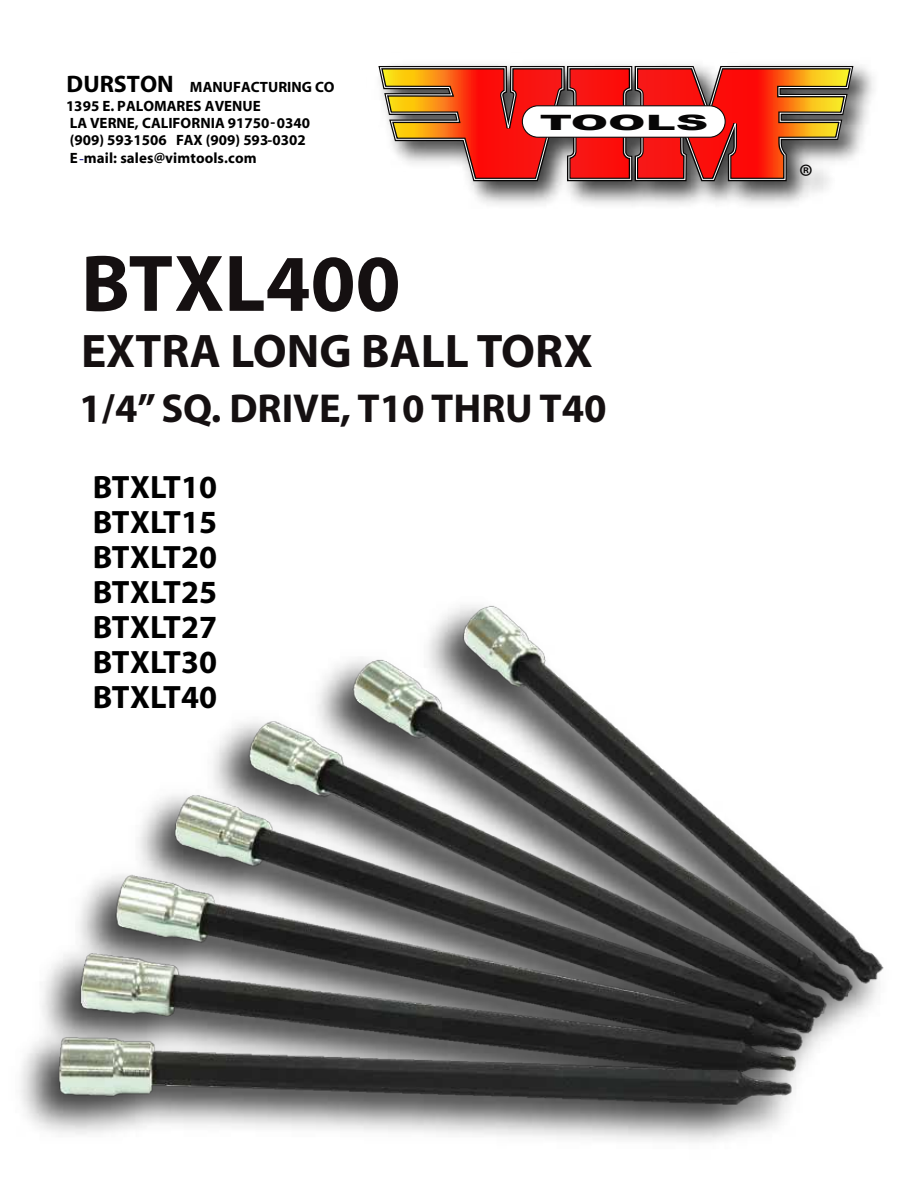
<style>
.page{position:relative;width:919px;height:1189px;background:#fff}
.page>*{position:absolute;margin:0;border:0;box-sizing:border-box;transform-origin:0 0}
.t1{font:700 81px "Myriad Pro";color:#151011}
.t2{font:700 47.25px "Myriad Pro";color:#151011}
.t3{font:700 40.5px "Myriad Pro";color:#151011}
.t4{font:34.2px "Myriad Pro";color:#070606}
.t5{font:700 32.4px/35px "Myriad Pro";color:#000;text-align:justify}
.t6{font:900 21.15px "Arial";color:#070606;scale:2.13 1}
.t7{font:700 15px/17.2px "Myriad";letter-spacing:.005em;color:#000}
.s1{font-size:24px}
.s2{font-family:"Times New Roman";font-weight:400;color:#2b298f}
</style>
<div class="page">
<img style="left:470px;top:65px;width:404px;height:141px">
<svg style="left:378px;top:64px;width:477px;height:119px;background:#cb5b46"></svg>
<div style="left:522px;top:106px;width:202px;height:31px;background:#fff;border-radius:16px"></div>
<div style="left:521px;top:105px;width:204px;height:33px;border:1px solid #070606;border-radius:16px"></div>
<img style="left:20px;top:605px;width:864px;height:537px">
<p class="t7" style="left:66px;top:78px;width:270px;line-height:18.9px"><span class="s1">DURSTON</span> MANUFACTURING CO<br>1395 E. PALOMARES AVENUE</p>
<p class="t7" style="left:70px;top:115px;width:242px">LA VERNE, CALIFORNIA 91750-0340 (909) 593-1506 FAX (909) 593-0302<br>E<span class="s2">-</span>mail: sales@vimtools.com</p>
<h3 class="t6" style="left:539px;top:107px;width:81px">TOOLS</h3>
<h1 class="t1" style="left:81px;top:230px;width:321px">BTXL400</h1>
<h2 class="t2" style="left:81px;top:320px;width:513px">EXTRA LONG BALL TORX</h2>
<h3 class="t3" style="left:79px;top:382px;width:529px">1/4” SQ. DRIVE, T10 THRU T40</h3>
<h3 class="t5" style="left:93px;top:469px;width:126px">BTXLT10<br>BTXLT15<br>BTXLT20<br>BTXLT25<br>BTXLT27<br>BTXLT30<br>BTXLT40</h3>
<h3 class="t4" style="left:798px;top:156px;width:16px">®</h3>
</div>
